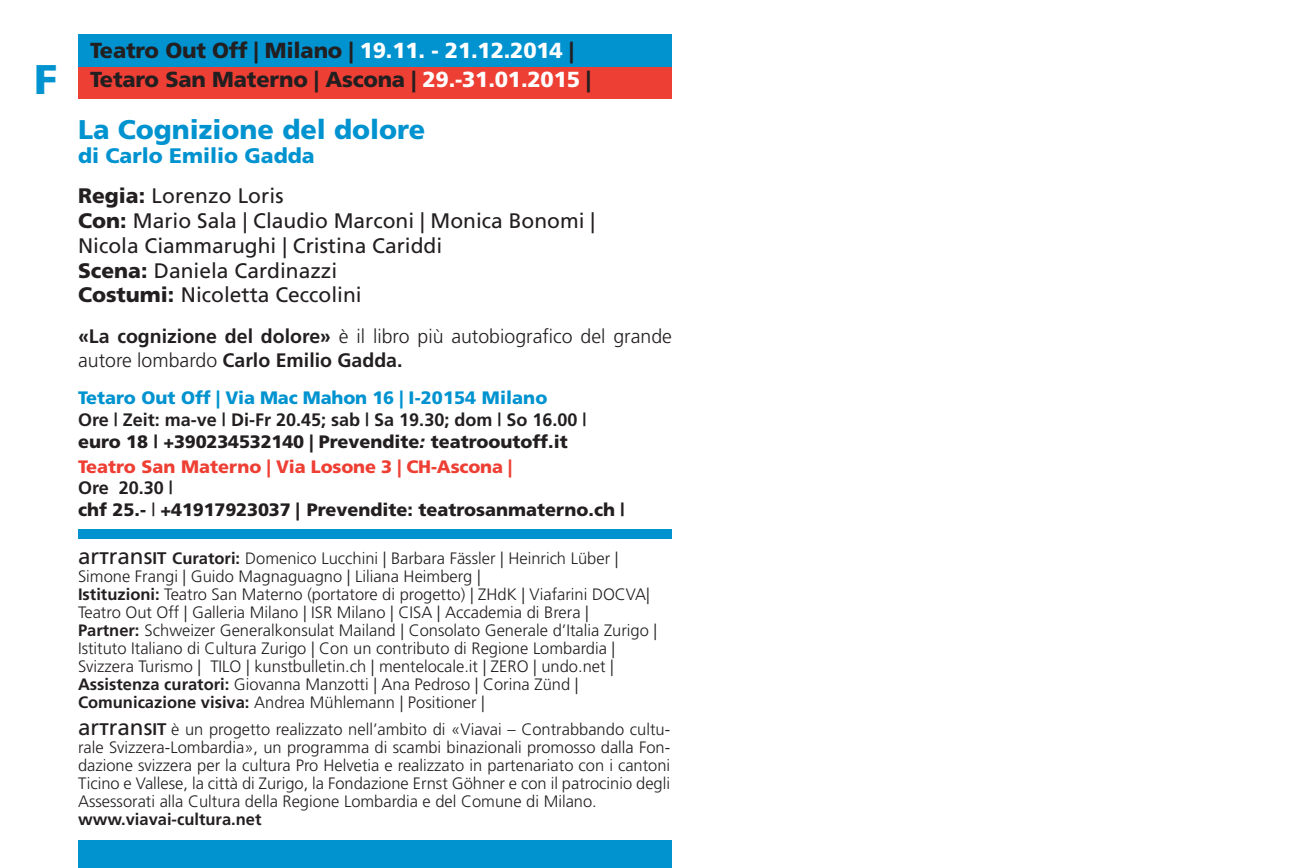
<style>
.page{position:relative;width:1293px;height:868px;background:#fff}
.page>*{position:absolute;margin:0;border:0;box-sizing:border-box;transform-origin:0 0}
.t1{font:900 41.4px "Frutiger LT Std";color:#0093d0}
.t2{font:900 27px "Frutiger LT Std";color:#0093d0}
.t3{font:900 21.6px/28.5px "Frutiger LT Std";letter-spacing:-.01em;color:#231f20}
.t4{font:21px/24.9px "Frutiger LT Std";color:#231f20}
.t5{font:900 21px/39.9px "Frutiger LT Std";color:#0093d0}
.t6{font:300 19.5px/24.6px "Frutiger";color:#231f20}
.t7{font:700 18px/21.6px "Frutiger";color:#231f20}
.t8{font:900 18px/21.9px "Frutiger LT Std";letter-spacing:-.01em;color:#ee3f34}
.t9{font:300 16.5px/18px "Frutiger LT Std";color:#231f20}
.s1{color:#fff}
.s2{color:#231f20}
.s3{font-weight:400;color:#231f20}
.s4{font-weight:900}
.s5{font-weight:700}
.s6{font-family:"Frutiger LT Std";font-weight:900;color:#0093d0}
.s7{font-family:"Frutiger LT Std";font-weight:900}
.s8{font-weight:900;font-style:italic}
.s9{font-family:"Frutiger";font-weight:700;color:#231f20}
.s10{font-family:"Frutiger";font-weight:700;color:#fff}
.s11{font-family:"Frutiger";color:#231f20}
.s12{font-family:"Frutiger";font-weight:400;color:#231f20}
.s13{font-weight:400;font-size:22.5px}
.s14{font-weight:700;font-size:16.8px}
</style>
<div class="page">
<div style="left:78px;top:840px;width:594px;height:27px;background:#0093d0"></div>
<div style="left:78px;top:529px;width:594px;height:9px;background:#0093d0"></div>
<div style="left:78px;top:66px;width:594px;height:32px;background:#ee3f34"></div>
<div style="left:78px;top:34px;width:594px;height:32px;background:#0093d0"></div>
<p class="t1" style="left:34px;top:54px;width:25px">F</p>
<p class="t3" style="left:90px;top:36px;width:502px">Teatro Out Off | Milano | <span class="s1">19.11. - 21.12.2014</span> |<br>Tetaro San Materno | Ascona | <span class="s1">29.-31.01.2015</span> |</p>
<p class="t2" style="left:78px;top:113px;width:349px">La Cognizione del dolore</p>
<p class="t5" style="left:78px;top:136px;width:238px">di Carlo Emilio Gadda<br><span class="s2">Regia:</span> <span class="s3">Lorenzo Loris</span></p>
<p class="t4" style="left:78px;top:208px;width:518px"><span class="s4">Con:</span> Mario Sala | Claudio Marconi | Monica Bonomi | Nicola Ciammarughi | Cristina Cariddi<br><span class="s4">Scena:</span> Daniela Cardinazzi<br><span class="s4">Costumi:</span> Nicoletta Ceccolini</p>
<p class="t6" style="left:78px;top:323px;width:595px"><span class="s5">«La cognizione del dolore»</span> è il libro più autobiografico del grande autore lombardo <span class="s5">Carlo Emilio Gadda.</span></p>
<p class="t7" style="left:78px;top:387px;width:510px"><span class="s6">Tetaro Out Off | Via Mac Mahon 16 | I-20154 Milano<br></span>Ore | Zeit: ma-ve | Di-Fr 20.45; sab | Sa 19.30; dom | So 16.00 | <span class="s4">euro 18 |</span> <span class="s7">+390234532140 |</span> <span class="s4">Prevendite</span><span class="s8">:</span> <span class="s4">teatrooutoff.it</span></p>
<p class="t8" style="left:78px;top:455px;width:548px">Teatro San Materno | Via Losone 3 | CH-Ascona |<br><span class="s9">Ore</span><span class="s10">:</span> <span class="s9">20.30 |<br></span><span class="s11">chf 25.-</span> <span class="s12">|</span> <span class="s2">+41917923037 |</span> <span class="s11">Prevendite: teatrosanmaterno.ch |</span></p>
<p class="t9" style="left:78px;top:549px;width:580px"><span class="s13">ar</span><span class="s14">T</span><span class="s13">rans</span><span class="s14">IT</span> <span class="s5">Curatori:</span> Domenico Lucchini | Barbara Fässler | Heinrich Lüber | Simone Frangi | Guido Magnaguagno | Liliana Heimberg |<br><span class="s5">Istituzioni:</span> Teatro San Materno (portatore di progetto) | ZHdK | Viafarini DOCVA| Teatro Out Off | Galleria Milano | ISR Milano | CISA | Accademia di Brera |<br><span class="s5">Partner:</span> Schweizer Generalkonsulat Mailand | Consolato Generale d’Italia Zurigo | Istituto Italiano di Cultura Zurigo | Con un contributo di Regione Lombardia | Svizzera Turismo | TILO | kunstbulletin.ch | mentelocale.it | ZERO | undo.net | <span class="s5">Assistenza curatori:</span> Giovanna Manzotti | Ana Pedroso | Corina Zünd | <span class="s5">Comunicazione visiva:</span> Andrea Mühlemann | Positioner |</p>
<p class="t9" style="left:78px;top:720px;width:594px"><span class="s13">ar</span><span class="s14">T</span><span class="s13">rans</span><span class="s14">IT</span> è un progetto realizzato nell’ambito di «Viavai – Contrabbando cultu&shy;rale Svizzera-Lombardia», un programma di scambi binazionali promosso dalla Fon&shy;dazione svizzera per la cultura Pro Helvetia e realizzato in partenariato con i cantoni Ticino e Vallese, la città di Zurigo, la Fondazione Ernst Göhner e con il patrocinio degli Assessorati alla Cultura della Regione Lombardia e del Comune di Milano. <span class="s5">www.viavai-cultura.net</span></p>
</div>
